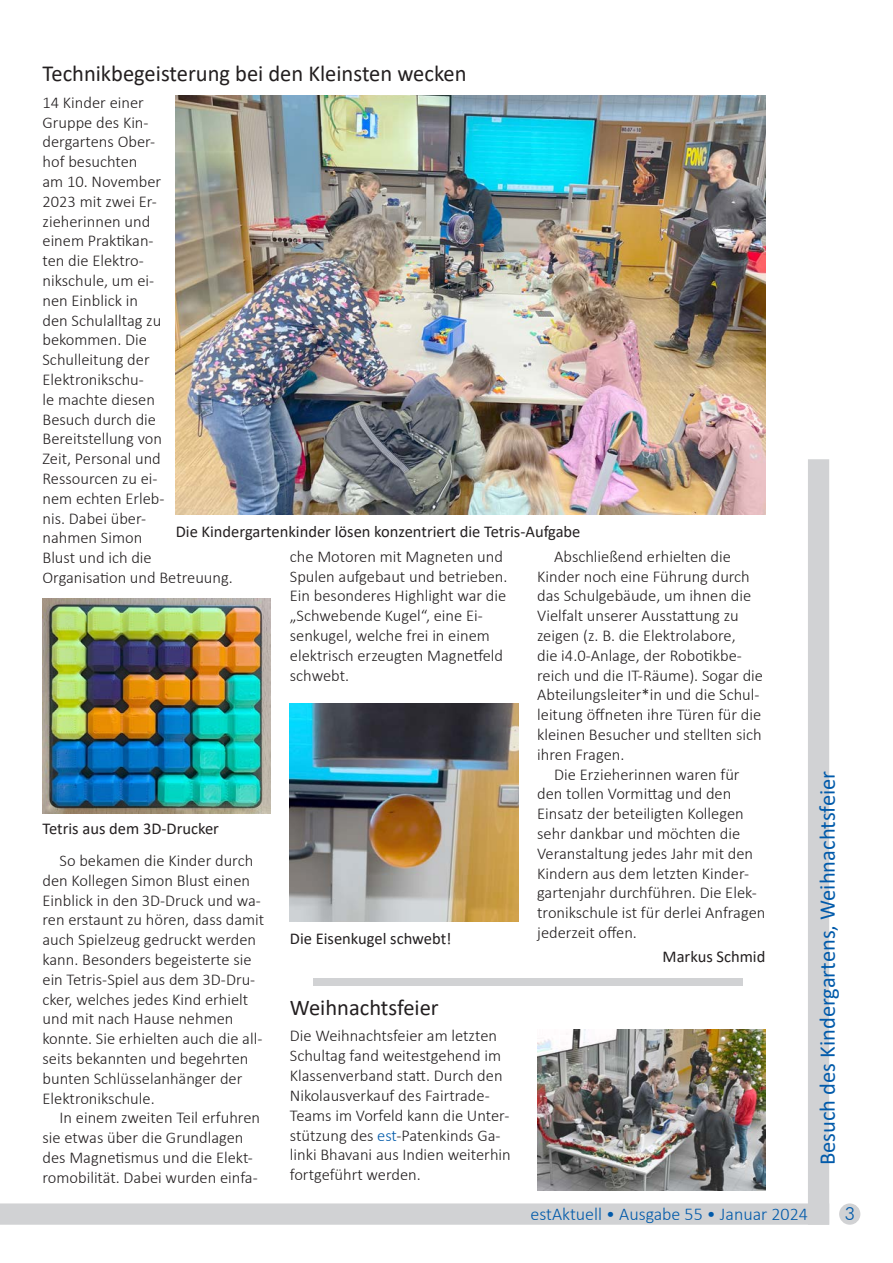
<style>
.page{position:relative;width:893px;height:1263px;background:#fff}
.page>*{position:absolute;margin:0;border:0;box-sizing:border-box;transform-origin:0 0}
.t1{font:22.95px "Calibri";color:#231f20}
.t2{font:22.5px "Calibri";color:#015aaa}
.t3{font:22.5px "Calibri";color:#231f20}
.t4{font:300 18px "Calibri";color:#015aaa}
.t5{font:300 18px "Futura BT";color:#015aaa}
.t6{font:300 16.5px/19.8px "Calibri";color:#231f20}
.t7{font:16.5px "Calibri";color:#231f20}
.s1{color:#015aaa}
</style>
<div class="page">
<div style="left:808px;top:459px;width:21px;height:766px;background:#d1d2d4"></div>
<svg style="left:0;top:1203px;width:829px;height:22px;background:#d2d3d5"></svg>
<div style="left:840px;top:1204px;width:20px;height:20px;background:#d1d2d4;border-radius:50%"></div>
<div style="left:839px;top:1203px;width:21px;height:22px;border:2px solid #d1d2d4;border-radius:50%"></div>
<img style="left:176px;top:95px;width:589px;height:419px">
<img style="left:290px;top:704px;width:228px;height:218px">
<img style="left:43px;top:598px;width:228px;height:215px">
<div style="left:313px;top:978px;width:429px;height:8px;background:#d1d2d4"></div>
<img style="left:537px;top:1029px;width:228px;height:161px">
<h1 class="t1" style="left:43px;top:57px;width:425px">Technikbegeisterung bei den Kleinsten wecken</h1>
<p class="t6" style="left:43px;top:92px;width:192px">14 Kinder einer<br>Gruppe des Kin-<br>dergartens Ober-<br>hof besuchten<br>am 10. November<br>2023 mit zwei Er&shy;zieherinnen und<br>einem Praktikan-<br>ten die Elektro-<br>nikschule, um ei-<br>nen Einblick in<br>den Schulalltag zu bekommen. Die<br>Schulleitung der<br>Elektronikschu-<br>le machte diesen<br>Besuch durch die<br>Bereitstellung von<br>Zeit, Personal und<br>Ressourcen zu ei-<br>nem echten Erleb-<br>nis. Dabei über-<br>nahmen Simon<br>Blust und ich die<br>Organisation und Betreuung.</p>
<p class="t7" style="left:176px;top:520px;width:406px">Die Kindergartenkinder lösen konzentriert die Tetris-Aufgabe</p>
<p class="t6" style="left:537px;top:546px;width:227px;text-indent:17px">Abschließend erhielten die<br>Kinder noch eine Führung durch das Schulgebäude, um ihnen die<br>Vielfalt unserer Ausstattung zu zeigen (z. B. die Elektrolabore,<br>die i4.0-Anlage, der Robotikbe&shy;reich und die IT-Räume). Sogar die<br>Abteilungsleiter*in und die Schul&shy;leitung öffneten ihre Türen für die kleinen Besucher und stellten sich ihren Fragen.</p>
<p class="t6" style="left:537px;top:764px;width:230px;text-indent:17px">Die Erzieherinnen waren für den tollen Vormittag und den<br>Einsatz der beteiligten Kollegen sehr dankbar und möchten die<br>Veranstaltung jedes Jahr mit den<br>Kindern aus dem letzten Kinder&shy;gartenjahr durchführen. Die Elek&shy;tronikschule ist für derlei Anfragen jederzeit offen.</p>
<p class="t7" style="left:663px;top:945px;width:104px">Markus Schmid</p>
<p class="t6" style="left:290px;top:546px;width:219px">che Motoren mit Magneten und<br>Spulen aufgebaut und betrieben.<br>Ein besonderes Highlight war die „Schwebende Kugel“, eine Ei&shy;senkugel, welche frei in einem elektrisch erzeugten Magnetfeld schwebt.</p>
<p class="t7" style="left:43px;top:817px;width:178px">Tetris aus dem 3D-Drucker</p>
<p class="t6" style="left:43px;top:850px;width:223px;text-indent:17px">So bekamen die Kinder durch den Kollegen Simon Blust einen<br>Einblick in den 3D-Druck und wa&shy;ren erstaunt zu hören, dass damit auch Spielzeug gedruckt werden kann. Besonders begeisterte sie ein Tetris-Spiel aus dem 3D-Dru&shy;cker, welches jedes Kind erhielt und mit nach Hause nehmen konnte. Sie erhielten auch die all&shy;seits bekannten und begehrten bunten Schlüsselanhänger der<br>Elektronikschule.</p>
<p class="t6" style="left:43px;top:1108px;width:219px;text-indent:17px">In einem zweiten Teil erfuhren sie etwas über die Grundlagen des Magnetismus und die Elekt&shy;romobilität. Dabei wurden einfa-</p>
<p class="t7" style="left:290px;top:927px;width:163px">Die Eisenkugel schwebt!</p>
<h2 class="t3" style="left:290px;top:992px;width:150px">Weihnachtsfeier</h2>
<p class="t6" style="left:290px;top:1026px;width:222px">Die Weihnachtsfeier am letzten<br>Schultag fand weitestgehend im<br>Klassenverband statt. Durch den<br>Nikolausverkauf des Fairtrade-<br>Teams im Vorfeld kann die Unter&shy;stützung des <span class="s1">est</span>-Patenkinds Ga&shy;linki Bhavani aus Indien weiterhin fortgeführt werden.</p>
<p class="t4" style="left:530px;top:1203px;width:279px">estAktuell • Ausgabe 55 • Januar 2024</p>
<h2 class="t2" style="left:812px;top:1165px;width:396px;rotate:-90deg">Besuch des Kindergartens, Weihnachtsfeier</h2>
<p class="t5" style="left:845px;top:1203px;width:12px">3</p>
</div>
